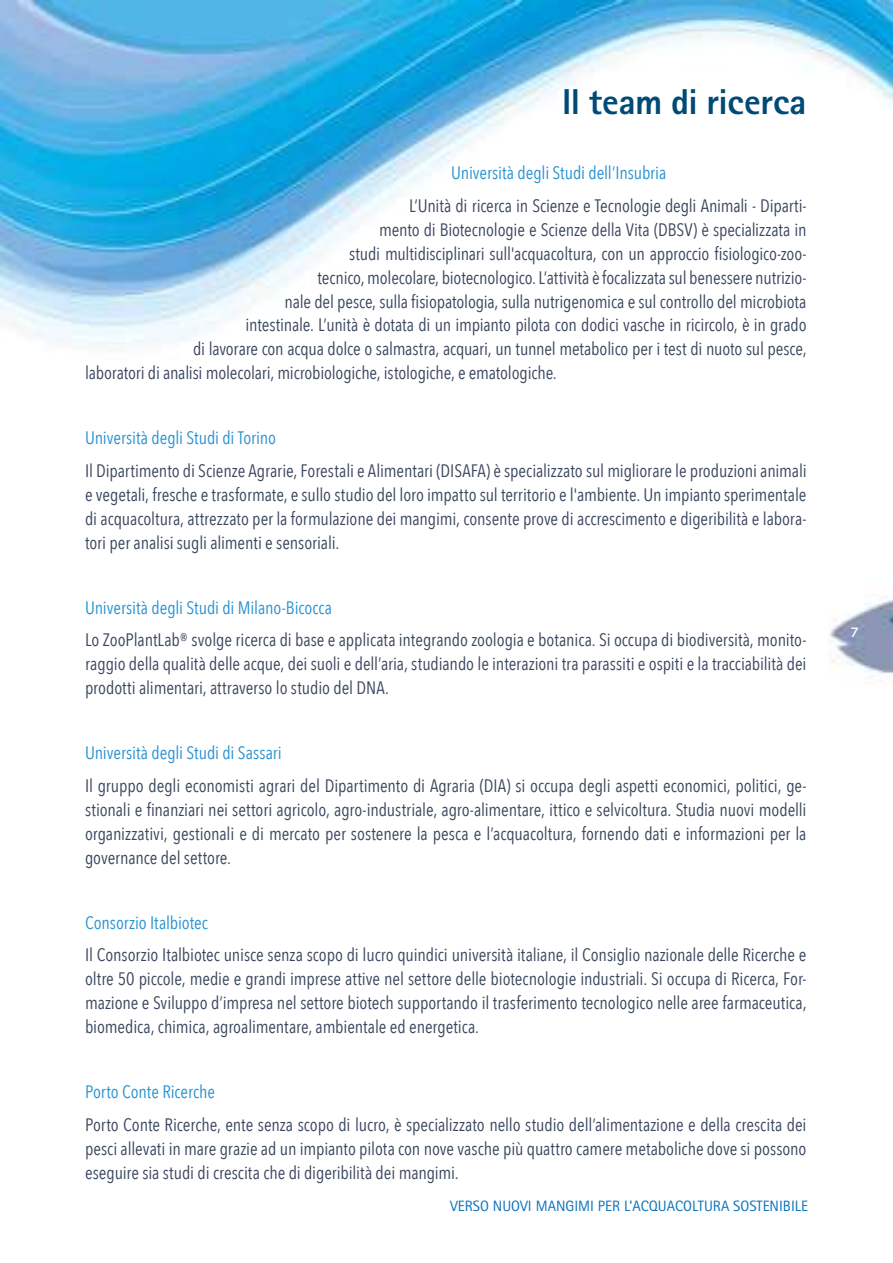
<style>
.page{position:relative;width:893px;height:1263px;background:#fff}
.page>*{position:absolute;margin:0;border:0;box-sizing:border-box;transform-origin:0 0}
.t1{font:800 36px "Rotis Sans Serif";letter-spacing:-.01em;color:#004a78}
.t2{font:18px/24px "Avenir Next Condensed";letter-spacing:-.01em;color:#38455c;text-align:justify}
.t3{font:18px "Avenir Next Condensed";letter-spacing:-.005em;color:#2791d0}
.t4{font:15px "Rotis Sans Serif";color:#0973bb}
.t5{font:700 13.5px "Code";color:#fff}
</style>
<div class="page">
<img style="left:1px;top:1px;width:892px;height:680px">
<img style="left:0;top:0;width:1px;height:1263px">
<h1 class="t1" style="left:562px;top:79px;width:246px">Il team di ricerca</h1>
<p class="t3" style="left:451px;top:157px;width:217px">Università degli Studi dell’Insubria</p>
<p class="t2" style="left:409px;top:192px;width:399px">L’Unità di ricerca in Scienze e Tecnologie degli Animali - Diparti-</p>
<p class="t2" style="left:379px;top:216px;width:429px">mento di Biotecnologie e Scienze della Vita (DBSV) è specializzata in</p>
<p class="t2" style="left:349px;top:240px;width:459px">studi multidisciplinari sull'acquacoltura, con un approccio fisiologico-zoo-</p>
<p class="t2" style="left:318px;top:264px;width:491px">tecnico, molecolare, biotecnologico. L’attività è focalizzata sul benessere nutrizio-</p>
<p class="t2" style="left:285px;top:288px;width:523px">nale del pesce, sulla fisiopatologia, sulla nutrigenomica e sul controllo del microbiota</p>
<p class="t2" style="left:246px;top:312px;width:563px">intestinale. L’unità è dotata di un impianto pilota con dodici vasche in ricircolo, è in grado</p>
<p class="t2" style="left:193px;top:336px;width:615px">di lavorare con acqua dolce o salmastra, acquari, un tunnel metabolico per i test di nuoto sul pesce,</p>
<p class="t2" style="left:85px;top:360px;width:473px">laboratori di analisi molecolari, microbiologiche, istologiche, e ematologiche.</p>
<p class="t3" style="left:85px;top:423px;width:193px">Università degli Studi di Torino</p>
<p class="t2" style="left:85px;top:458px;width:723px">Il Dipartimento di Scienze Agrarie, Forestali e Alimentari (DISAFA) è specializzato sul migliorare le produzioni animali e vegetali, fresche e trasformate, e sullo studio del loro impatto sul territorio e l'ambiente. Un impianto sperimentale di acquacoltura, attrezzato per la formulazione dei mangimi, consente prove di accrescimento e digeribilità e labora&shy;tori per analisi sugli alimenti e sensoriali.</p>
<p class="t3" style="left:85px;top:592px;width:249px">Università degli Studi di Milano-Bicocca</p>
<p class="t2" style="left:85px;top:627px;width:723px">Lo ZooPlantLab® svolge ricerca di base e applicata integrando zoologia e botanica. Si occupa di biodiversità, monito&shy;raggio della qualità delle acque, dei suoli e dell’aria, studiando le interazioni tra parassiti e ospiti e la tracciabilità dei prodotti alimentari, attraverso lo studio del DNA.</p>
<p class="t3" style="left:85px;top:738px;width:198px">Università degli Studi di Sassari</p>
<p class="t2" style="left:85px;top:773px;width:723px">Il gruppo degli economisti agrari del Dipartimento di Agraria (DIA) si occupa degli aspetti economici, politici, ge&shy;stionali e finanziari nei settori agricolo, agro-industriale, agro-alimentare, ittico e selvicoltura. Studia nuovi modelli organizzativi, gestionali e di mercato per sostenere la pesca e l’acquacoltura, fornendo dati e informazioni per la governance del settore.</p>
<p class="t3" style="left:85px;top:907px;width:124px">Consorzio Italbiotec</p>
<p class="t2" style="left:85px;top:942px;width:723px">Il Consorzio Italbiotec unisce senza scopo di lucro quindici università italiane, il Consiglio nazionale delle Ricerche e oltre 50 piccole, medie e grandi imprese attive nel settore delle biotecnologie industriali. Si occupa di Ricerca, For&shy;mazione e Sviluppo d’impresa nel settore biotech supportando il trasferimento tecnologico nelle aree farmaceutica, biomedica, chimica, agroalimentare, ambientale ed energetica.</p>
<p class="t3" style="left:85px;top:1077px;width:132px">Porto Conte Ricerche</p>
<p class="t2" style="left:85px;top:1112px;width:723px">Porto Conte Ricerche, ente senza scopo di lucro, è specializzato nello studio dell’alimentazione e della crescita dei pesci allevati in mare grazie ad un impianto pilota con nove vasche più quattro camere metaboliche dove si possono eseguire sia studi di crescita che di digeribilità dei mangimi.</p>
<p class="t4" style="left:450px;top:1197px;width:359px">VERSO NUOVI MANGIMI PER L’ACQUACOLTURA SOSTENIBILE</p>
<p class="t5" style="left:851px;top:625px;width:8px">7</p>
</div>
